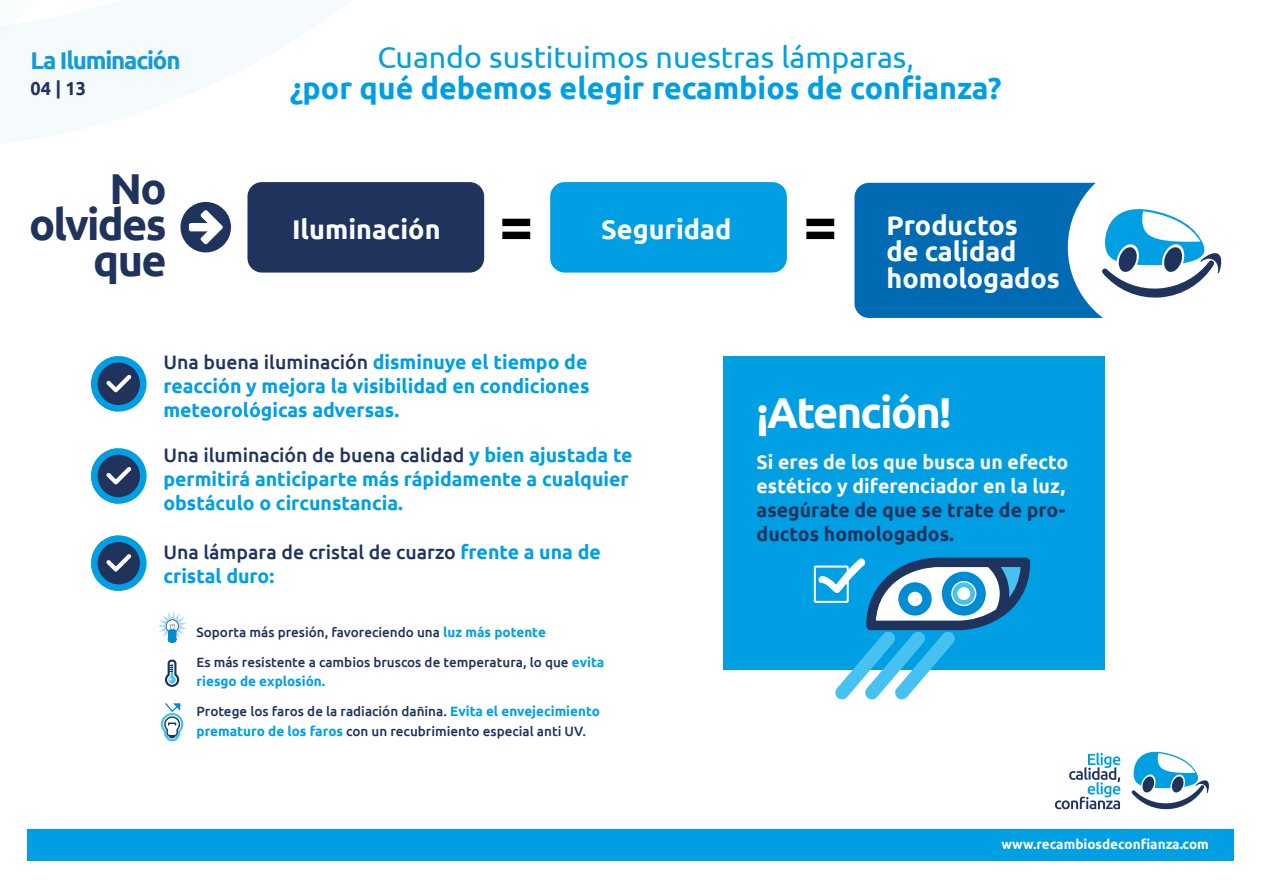
<style>
.page{position:relative;width:1263px;height:893px;background:#fff}
.page>*{position:absolute;margin:0;border:0;box-sizing:border-box;transform-origin:0 0}
.t1{font:700 43.2px/36px "Ubuntu";letter-spacing:-.04em;color:#1f335d;text-align:right}
.t2{font:700 43.2px "Ubuntu";letter-spacing:-.04em;color:#fff}
.t3{font:700 30.3px "Ubuntu";color:#009fe3}
.t4{font:30.3px "Ubuntu";color:#009fe3}
.t5{font:700 27px/22.2px "Ubuntu";color:#fff;text-align:right}
.t6{font:700 24.15px "Ubuntu";letter-spacing:-.05em;color:#0f9cd8}
.t7{font:700 19.5px/24px "Ubuntu";color:#009fe3;text-align:justify}
.t8{font:700 19.5px/24px "Ubuntu";color:#fff}
.t9{font:500 19.5px/24px "Ubuntu";color:#1f335d}
.t10{font:700 19.5px/24px "Ubuntu";color:#1f335d}
.t11{font:700 18.9px "Ubuntu";color:#1f335d;scale:.96 1}
.t12{font:500 13.5px/19.5px "Ubuntu";color:#1f335d}
.t13{font:700 13.5px "Ubuntu";color:#fff}
.s1{font-size:59.25px;color:#000}
.s2{font-weight:500;color:#1f335d}
.s3{font-weight:700;color:#009fe3}
</style>
<div class="page">
<div style="left:854px;top:183px;width:287px;height:135px;background:#006bb3;border-radius:14px"></div>
<div style="left:1068px;top:159px;width:177px;height:177px;background:#fff;border-radius:50%"></div>
<div style="left:724px;top:356px;width:381px;height:313px;background:#009fe3"></div>
<div style="left:28px;top:829px;width:1206px;height:31px;background:#009fe3"></div>
<svg style="left:1131px;top:751px;width:78px;height:59px"></svg>
<svg style="left:1055px;top:752px;width:65px;height:57px"></svg>
<div style="left:247px;top:182px;width:237px;height:91px;background:#1f335d;border-radius:14px"></div>
<div style="left:550px;top:182px;width:237px;height:91px;background:#009fe3;border-radius:14px"></div>
<svg style="left:1102px;top:209px;width:120px;height:89px"></svg>
<svg style="left:180px;top:202px;width:51px;height:50px"></svg>
<svg style="left:814px;top:557px;width:216px;height:143px"></svg>
<svg style="left:91px;top:356px;width:56px;height:56px"></svg>
<div style="left:98px;top:363px;width:42px;height:42px;background:#1f335d;border-radius:50%"></div>
<svg style="left:91px;top:356px;width:40px;height:56px"></svg>
<svg style="left:91px;top:448px;width:56px;height:56px"></svg>
<div style="left:98px;top:455px;width:42px;height:42px;background:#1f335d;border-radius:50%"></div>
<svg style="left:91px;top:448px;width:40px;height:56px"></svg>
<svg style="left:91px;top:535px;width:56px;height:56px"></svg>
<div style="left:98px;top:542px;width:42px;height:42px;background:#1f335d;border-radius:50%"></div>
<svg style="left:91px;top:535px;width:40px;height:56px"></svg>
<svg style="left:158px;top:611px;width:29px;height:32px"></svg>
<svg style="left:165px;top:659px;width:15px;height:28px"></svg>
<svg style="left:160px;top:703px;width:24px;height:39px"></svg>
<h3 class="t6" style="left:31px;top:46px;width:152px">La Iluminación</h3>
<h3 class="t11" style="left:31px;top:77px;width:59px">04 | 13</h3>
<h1 class="t1" style="left:29px;top:170px;width:139px">No olvides que</h1>
<h2 class="t4" style="left:377px;top:39px;width:538px">Cuando sustituimos nuestras lámparas,</h2>
<h2 class="t3" style="left:290px;top:69px;width:713px">¿por qué debemos elegir recambios de confianza?</h2>
<h3 class="t5" style="left:292px;top:218px;width:727px">Iluminación <span class="s1">=</span> Seguridad <span class="s1">=</span> Productos de calidad</h3>
<h3 class="t5" style="left:886px;top:266px;width:175px">homologados</h3>
<h3 class="t7" style="left:163px;top:350px;width:428px"><span class="s2">Una buena iluminación</span> disminuye el tiempo de reacción y mejora la visibilidad en condiciones meteorológicas adversas.</h3>
<h3 class="t7" style="left:163px;top:442px;width:471px;text-align:left"><span class="s2">Una iluminación de buena calidad</span> y bien ajustada te permitirá anticiparte más rápidamente a cualquier obstáculo o circunstancia.</h3>
<h3 class="t9" style="left:163px;top:539px;width:439px">Una lámpara de cristal de cuarzo <span class="s3">frente a una de cristal duro:</span></h3>
<p class="t12" style="left:197px;top:622px;width:351px">Soporta más presión, favoreciendo una <span class="s3">luz más potente</span></p>
<p class="t12" style="left:197px;top:652px;width:409px">Es más resistente a cambios bruscos de temperatura, lo que <span class="s3">evita riesgo de explosión.</span></p>
<p class="t12" style="left:197px;top:701px;width:405px">Protege los faros de la radiación dañina. <span class="s3">Evita el envejecimiento prematuro de los faros</span> con un recubrimiento especial anti UV.</p>
<h1 class="t2" style="left:756px;top:387px;width:197px">¡Atención!</h1>
<h3 class="t8" style="left:756px;top:450px;width:313px">Si eres de los que busca un efecto estético y diferenciador en la luz,</h3>
<h3 class="t10" style="left:756px;top:498px;width:310px">asegúrate de que se trate de pro&shy;ductos homologados.</h3>
<p class="t13" style="left:1001px;top:836px;width:209px">www.recambiosdeconfianza.com</p>
</div>
